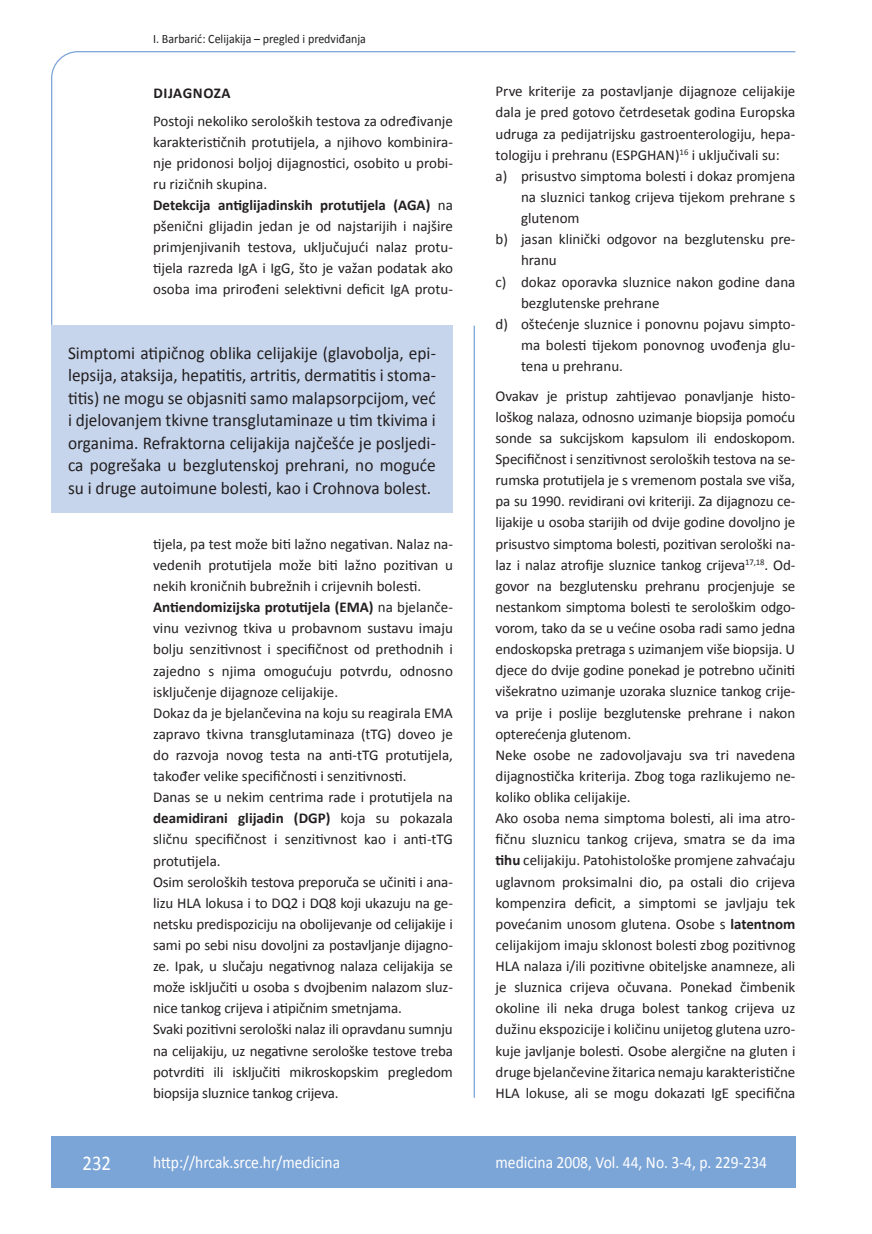
<style>
.page{position:relative;width:872px;height:1234px;background:#fff}
.page>*{position:absolute;margin:0;border:0;box-sizing:border-box;transform-origin:0 0}
.t1{font:21px "Calibri";color:#fff;scale:.9 1}
.anterfile{font:18px/22.5px "Calibri";color:#231f20;text-align:justify;scale:.96 1}
.t2{font:17.25px "Calibri";color:#fff;scale:.9 1}
.osnovni_tekst{font:15px/21.1px "Calibri";color:#231f20;text-align:justify}
.podnaslov{font:700 15px "Calibri";letter-spacing:.035em;color:#231f20}
.glava{font:12.75px "Calibri";color:#231f20;scale:.94 1}
.s1{font-weight:700}
</style>
<div class="page">
<div style="left:51px;top:325px;width:402px;height:188px;background:#c6d5ec"></div>
<svg style="left:51px;top:51px;width:745px;height:274px"></svg>
<hr style="left:473px;top:325px;width:2px;height:772px;background:#7ca5d7">
<div style="left:51px;top:1135px;width:744px;height:51px;background:#7ca5d7"></div>
<p class="glava" style="left:153px;top:30px;width:228px">I. Barbarić: Celijakija – pregled i predviđanja</p>
<p class="podnaslov" style="left:153px;top:84px;width:79px">DIJAGNOZA</p>
<p class="osnovni_tekst" style="left:153px;top:110px;width:301px">Postoji nekoliko seroloških testova za određivanje karakterističnih protutijela, a njihovo kombinira&shy;nje pridonosi boljoj dijagnostici, osobito u probi&shy;ru rizičnih skupina.</p>
<p class="osnovni_tekst" style="left:153px;top:194px;width:301px"><span class="s1">Detekcija antiglijadinskih protutijela (AGA)</span> na pšenični glijadin jedan je od najstarijih i najšire primjenjivanih testova, uključujući nalaz protu&shy;tijela razreda IgA i IgG, što je važan podatak ako osoba ima prirođeni selektivni deficit IgA protu-</p>
<p class="anterfile" style="left:68px;top:340px;width:385px">Simptomi atipičnog oblika celijakije (glavobolja, epi&shy;lepsija, ataksija, hepatitis, artritis, dermatitis i stoma&shy;titis) ne mogu se objasniti samo malapsorpcijom, već i djelovanjem tkivne transglutaminaze u tim tkivima i organima. Refraktorna celijakija najčešće je posljedi&shy;ca pogrešaka u bezglutenskoj prehrani, no moguće su i druge autoimune bolesti, kao i Crohnova bolest.</p>
<p class="osnovni_tekst" style="left:153px;top:532px;width:301px">tijela, pa test može biti lažno negativan. Nalaz na&shy;vedenih protutijela može biti lažno pozitivan u nekih kroničnih bubrežnih i crijevnih bolesti.</p>
<p class="osnovni_tekst" style="left:153px;top:595px;width:301px"><span class="s1">Antiendomizijska protutijela (EMA)</span> na bjelanče&shy;vinu vezivnog tkiva u probavnom sustavu imaju bolju senzitivnost i specifičnost od prethodnih i zajedno s njima omogućuju potvrdu, odnosno isključenje dijagnoze celijakije.</p>
<p class="osnovni_tekst" style="left:153px;top:701px;width:301px">Dokaz da je bjelančevina na koju su reagirala EMA zapravo tkivna transglutaminaza (tTG) doveo je do razvoja novog testa na anti-tTG protutijela, također velike specifičnosti i senzitivnosti.</p>
<p class="osnovni_tekst" style="left:153px;top:785px;width:301px">Danas se u nekim centrima rade i protutijela na <span class="s1">deamidirani glijadin (DGP)</span> koja su pokazala sličnu specifičnost i senzitivnost kao i anti-tTG protutijela.</p>
<p class="osnovni_tekst" style="left:153px;top:870px;width:301px">Osim seroloških testova preporuča se učiniti i ana&shy;lizu HLA lokusa i to DQ2 i DQ8 koji ukazuju na ge&shy;netsku predispoziciju na obolijevanje od celijakije i sami po sebi nisu dovoljni za postavljanje dijagno&shy;ze. Ipak, u slučaju negativnog nalaza celijakija se može isključiti u osoba s dvojbenim nalazom sluz&shy;nice tankog crijeva i atipičnim smetnjama.</p>
<p class="osnovni_tekst" style="left:153px;top:1017px;width:301px">Svaki pozitivni serološki nalaz ili opravdanu sumnju na celijakiju, uz negativne serološke testove treba potvrditi ili isključiti mikroskopskim pregledom biopsija sluznice tankog crijeva.</p>
<p class="osnovni_tekst" style="left:495px;top:80px;width:301px">Prve kriterije za postavljanje dijagnoze celijakije dala je pred gotovo četrdesetak godina Europska udruga za pedijatrijsku gastroenterologiju, hepa&shy;tologiju i prehranu (ESPGHAN)<sup>16</sup> i uključivali su:</p>
<p class="osnovni_tekst" style="left:521px;top:164px;width:276px;text-indent:-26px">a) prisustvo simptoma bolesti i dokaz promjena na sluznici tankog crijeva tijekom prehrane s glutenom</p>
<p class="osnovni_tekst" style="left:521px;top:228px;width:275px;text-indent:-26px">b) jasan klinički odgovor na bezglutensku pre&shy;hranu</p>
<p class="osnovni_tekst" style="left:521px;top:270px;width:276px;text-indent:-26px">c) dokaz oporavka sluznice nakon godine dana bezglutenske prehrane</p>
<p class="osnovni_tekst" style="left:521px;top:312px;width:276px;text-indent:-26px">d) oštećenje sluznice i ponovnu pojavu simpto&shy;ma bolesti tijekom ponovnog uvođenja glu&shy;tena u prehranu.</p>
<p class="osnovni_tekst" style="left:495px;top:384px;width:301px">Ovakav je pristup zahtijevao ponavljanje histo&shy;loškog nalaza, odnosno uzimanje biopsija pomoću sonde sa sukcijskom kapsulom ili endoskopom.<br>Specifičnost i senzitivnost seroloških testova na se&shy;rumska protutijela je s vremenom postala sve viša, pa su 1990. revidirani ovi kriteriji. Za dijagnozu ce&shy;lijakije u osoba starijih od dvije godine dovoljno je prisustvo simptoma bolesti, pozitivan serološki na&shy;laz i nalaz atrofije sluznice tankog crijeva<sup>17,18</sup>. Od&shy;govor na bezglutensku prehranu procjenjuje se nestankom simptoma bolesti te serološkim odgo&shy;vorom, tako da se u većine osoba radi samo jedna endoskopska pretraga s uzimanjem više biopsija. U djece do dvije godine ponekad je potrebno učiniti višekratno uzimanje uzoraka sluznice tankog crije&shy;va prije i poslije bezglutenske prehrane i nakon opterećenja glutenom.</p>
<p class="osnovni_tekst" style="left:495px;top:743px;width:301px">Neke osobe ne zadovoljavaju sva tri navedena dijagnostička kriterija. Zbog toga razlikujemo ne&shy;koliko oblika celijakije.</p>
<p class="osnovni_tekst" style="left:495px;top:806px;width:301px">Ako osoba nema simptoma bolesti, ali ima atro&shy;fičnu sluznicu tankog crijeva, smatra se da ima <span class="s1">tihu</span> celijakiju. Patohistološke promjene zahvaćaju uglavnom proksimalni dio, pa ostali dio crijeva kompenzira deficit, a simptomi se javljaju tek povećanim unosom glutena. Osobe s <span class="s1">latentnom </span>celijakijom imaju sklonost bolesti zbog pozitivnog HLA nalaza i/ili pozitivne obiteljske anamneze, ali je sluznica crijeva očuvana. Ponekad čimbenik okoline ili neka druga bolest tankog crijeva uz dužinu ekspozicije i količinu unijetog glutena uzro&shy;kuje javljanje bolesti. Osobe alergične na gluten i druge bjelančevine žitarica nemaju karakteristične HLA lokuse, ali se mogu dokazati IgE specifična</p>
<p class="t1" style="left:82px;top:1149px;width:33px">232</p>
<p class="t2" style="left:153px;top:1150px;width:209px">http://hrcak.srce.hr/medicina</p>
<p class="t2" style="left:495px;top:1151px;width:303px">medicina 2008, Vol. 44, No. 3-4, p. 229-234</p>
</div>
